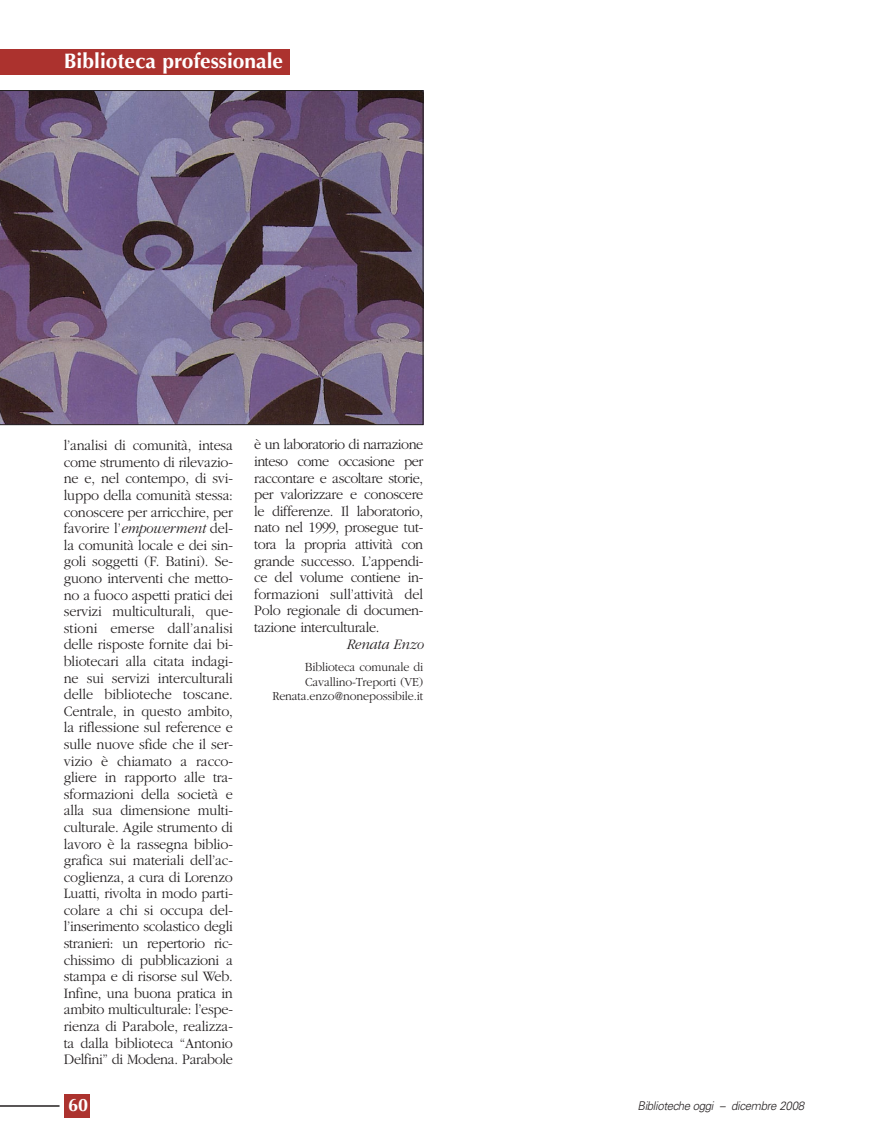
<style>
.page{position:relative;width:893px;height:1148px;background:#fff}
.page>*{position:absolute;margin:0;border:0;box-sizing:border-box;transform-origin:0 0}
.t1{font:700 21px "Optima";color:#fff}
.t2{font:700 18px "Optima";color:#fff}
.t3{font:300 15px/16.6px "Garamond";letter-spacing:-.025em;color:#231f20;text-align:justify;scale:.95 1}
.t4{font:italic 300 15px "Garamond";letter-spacing:-.01em;color:#231f20;scale:.95 1}
.t5{font:300 12.75px/14.2px "Garamond";letter-spacing:-.01em;color:#231f20;text-align:right;scale:.95 1}
.t6{font:italic 300 12px "Univers";letter-spacing:-.03em;color:#231f20;scale:.95 1}
.s1{font-style:italic}
</style>
<div class="page">
<hr style="left:0;top:1105px;width:60px;height:1px;background:#231f20">
<div style="left:64px;top:1094px;width:26px;height:23px;background:#ac322e"></div>
<div style="left:0;top:49px;width:289px;height:25px;background:#ac322e"></div>
<svg style="left:0;top:90px;width:423px;height:335px"></svg>
<h1 class="t1" style="left:64px;top:52px;width:221px">Biblioteca professionale</h1>
<p class="t3" style="left:64px;top:438px;width:180px">l’analisi di comunità, intesa come strumento di rilevazio&shy;ne e, nel contempo, di svi&shy;luppo della comunità stessa: conoscere per arricchire, per favorire l’<span class="s1">empowerment</span> del&shy;la comunità locale e dei sin&shy;goli soggetti (F. Batini). Se&shy;guono interventi che metto&shy;no a fuoco aspetti pratici dei servizi multiculturali, que&shy;stioni emerse dall’analisi delle risposte fornite dai bi&shy;bliotecari alla citata indagi&shy;ne sui servizi interculturali delle biblioteche toscane.<br>Centrale, in questo ambito, la riflessione sul reference e sulle nuove sfide che il ser&shy;vizio è chiamato a racco&shy;gliere in rapporto alle tra&shy;sformazioni della società e alla sua dimensione multi&shy;culturale. Agile strumento di lavoro è la rassegna biblio&shy;grafica sui materiali dell’ac&shy;coglienza, a cura di Lorenzo Luatti, rivolta in modo parti&shy;colare a chi si occupa del&shy;l’inserimento scolastico degli stranieri: un repertorio ric&shy;chissimo di pubblicazioni a stampa e di risorse sul Web.<br>Infine, una buona pratica in ambito multiculturale: l’espe&shy;rienza di Parabole, realizza&shy;ta dalla biblioteca “Antonio Delfini” di Modena. Parabole</p>
<p class="t3" style="left:254px;top:437px;width:179px">è un laboratorio di narrazione inteso come occasione per raccontare e ascoltare storie, per valorizzare e conoscere le differenze. Il laboratorio, nato nel 1999, prosegue tut&shy;tora la propria attività con grande successo. L’appendi&shy;ce del volume contiene in&shy;formazioni sull’attività del Polo regionale di documen&shy;tazione interculturale.</p>
<p class="t4" style="left:346px;top:638px;width:83px">Renata Enzo</p>
<p class="t5" style="left:272px;top:661px;width:160px">Biblioteca comunale di<br>Cavallino-Treporti (VE)<br>Renata.enzo@nonepossibile.it</p>
<p class="t2" style="left:68px;top:1097px;width:22px">60</p>
<p class="t6" style="left:637px;top:1100px;width:177px">Biblioteche oggi – dicembre 2008</p>
</div>
